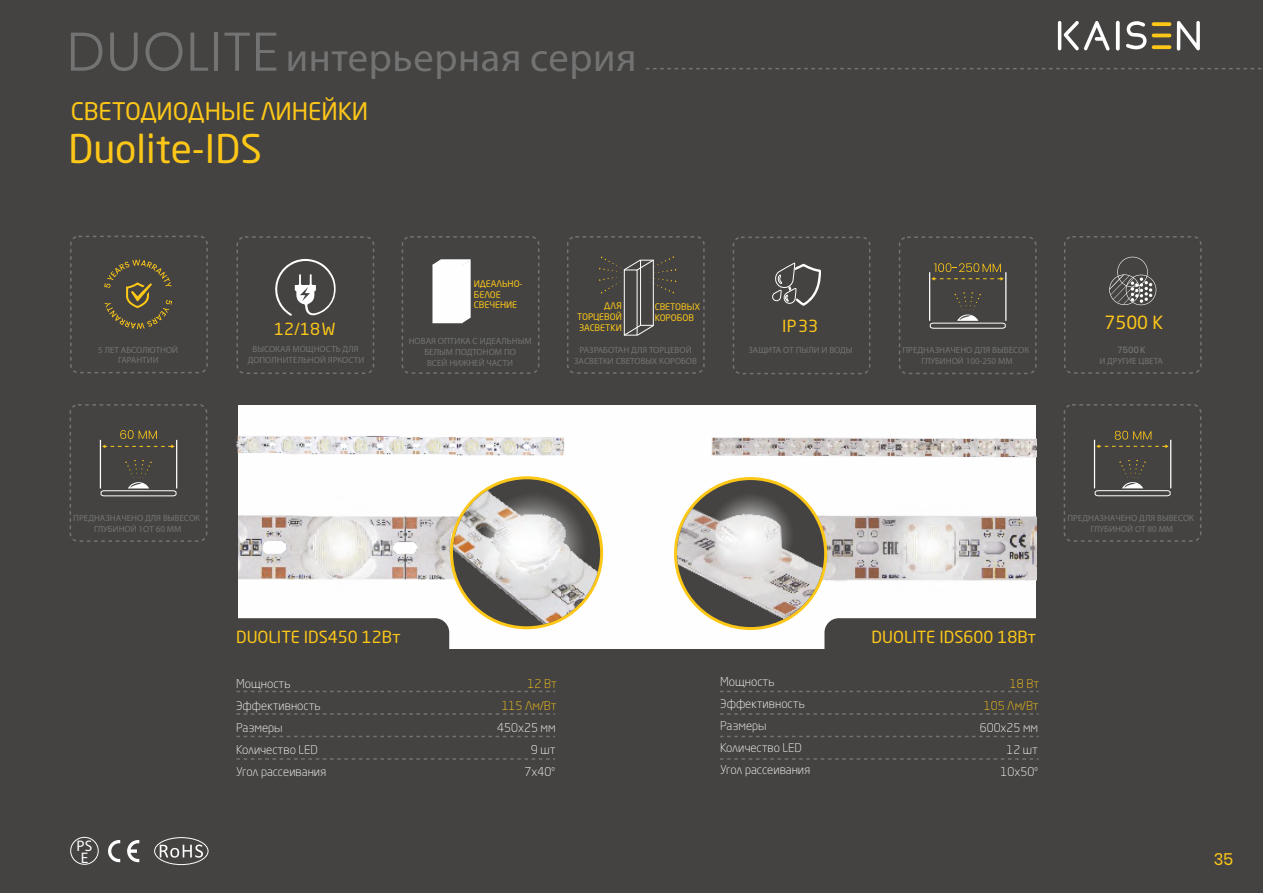
<style>
.page{position:relative;width:1263px;height:893px;background:#444342}
.page>*{position:absolute;margin:0;border:0;box-sizing:border-box;transform-origin:0 0}
.t1{font:40.5px "Myriad Pro";letter-spacing:.015em;color:#727372}
.t2{font:39px "Neo Sans Pro";color:#fdc718}
.t3{font:24px "Neo Sans Pro";color:#fdc718}
.t4{font:18px "Neo Sans Pro";color:#fdc718}
.t5{font:16.5px "Neo Sans Pro";color:#fdc718}
.t6{font:16.5px "Poppins";color:#fdc718}
.t7{font:15.3px/11.9px "Myriad Pro";color:#fefefe}
.t8{font:300 12px/22px "Neo Sans Pro";color:#fefefe;text-align:right}
.t9{font:300 12px/22px "Neo Sans Pro";color:#fdc718;text-align:right}
.t10{font:9px/10.8px "Myriad Pro";color:#727372;text-align:center}
.t11{font:9px/10.8px "Neo Sans Pro";color:#fdc718}
.t12{font:500 9px "Poppins";color:#727372}
.s1{font-family:"Poppins";font-weight:300;font-size:54px}
</style>
<div class="page">
<div style="left:238px;top:405px;width:798px;height:244px;background:#fefefe"></div>
<img style="left:238px;top:515px;width:215px;height:129px">
<div style="left:238px;top:618px;width:211px;height:31px;background:#444342"></div>
<svg style="left:236px;top:691px;width:319px;height:1px"></svg>
<svg style="left:236px;top:713px;width:319px;height:2px"></svg>
<svg style="left:236px;top:736px;width:319px;height:1px"></svg>
<svg style="left:236px;top:758px;width:319px;height:2px"></svg>
<hr style="left:1058px;top:21px;width:3px;height:29px;background:#fefefe;border-radius:2px">
<svg style="left:1116px;top:21px;width:4px;height:30px"></svg>
<svg style="left:1152px;top:22px;width:19px;height:4px"></svg>
<hr style="left:1152px;top:34px;width:19px;height:3px;background:#fdc718;border-radius:2px">
<svg style="left:1152px;top:45px;width:19px;height:4px"></svg>
<svg style="left:1063px;top:21px;width:47px;height:30px"></svg>
<svg style="left:1177px;top:21px;width:23px;height:30px"></svg>
<svg style="left:1126px;top:21px;width:20px;height:28px"></svg>
<svg style="left:646px;top:68px;width:616px;height:1px"></svg>
<div style="left:824px;top:619px;width:212px;height:30px;background:#444342"></div>
<svg style="left:720px;top:691px;width:319px;height:1px"></svg>
<svg style="left:720px;top:713px;width:319px;height:2px"></svg>
<svg style="left:720px;top:736px;width:319px;height:1px"></svg>
<svg style="left:720px;top:758px;width:319px;height:2px"></svg>
<svg style="left:108px;top:840px;width:12px;height:22px"></svg>
<svg style="left:127px;top:840px;width:12px;height:22px"></svg>
<svg style="left:160px;top:844px;width:43px;height:14px"></svg>
<div style="left:154px;top:837px;width:54px;height:28px;border:1px solid #fefefe;border-radius:50%"></div>
<div style="left:70px;top:837px;width:29px;height:28px;border:1px solid #fefefe;border-radius:50%"></div>
<img style="left:236px;top:435px;width:328px;height:21px">
<img style="left:711px;top:437px;width:325px;height:21px">
<img style="left:453px;top:487px;width:147px;height:138px">
<img style="left:811px;top:506px;width:225px;height:113px">
<svg style="left:675px;top:479px;width:151px;height:150px"></svg>
<img style="left:677px;top:480px;width:147px;height:147px;border-radius:74px">
<div style="left:70px;top:236px;width:138px;height:137px;border:2px dashed #727372;border-radius:8px"></div>
<svg style="left:104px;top:260px;width:68px;height:69px"></svg>
<div style="left:237px;top:236px;width:137px;height:138px;border:2px dashed #727372;border-radius:8px"></div>
<svg style="left:275px;top:259px;width:61px;height:57px"></svg>
<div style="left:402px;top:236px;width:137px;height:138px;border:2px dashed #727372;border-radius:8px"></div>
<svg style="left:432px;top:259px;width:39px;height:65px;background:#f3f3f3"></svg>
<div style="left:567px;top:236px;width:138px;height:138px;border:2px dashed #727372;border-radius:8px"></div>
<div style="left:624px;top:269px;width:13px;height:67px;border:1px solid #fefefe"></div>
<div style="left:640px;top:260px;width:14px;height:66px;border:1px solid #fefefe"></div>
<svg style="left:599px;top:256px;width:77px;height:38px"></svg>
<svg style="left:623px;top:324px;width:31px;height:12px"></svg>
<div style="left:733px;top:237px;width:137px;height:137px;border:2px dashed #727372;border-radius:8px"></div>
<svg style="left:772px;top:262px;width:49px;height:44px"></svg>
<div style="left:899px;top:236px;width:137px;height:138px;border:2px dashed #727372;border-radius:8px"></div>
<hr style="left:929px;top:272px;width:1px;height:49px;background:#fefefe">
<hr style="left:1005px;top:272px;width:1px;height:49px;background:#fefefe">
<svg style="left:931px;top:263px;width:73px;height:18px"></svg>
<svg style="left:929px;top:292px;width:77px;height:37px"></svg>
<div style="left:1064px;top:236px;width:138px;height:138px;border:2px dashed #727372;border-radius:8px"></div>
<svg style="left:1109px;top:257px;width:47px;height:48px"></svg>
<div style="left:1064px;top:404px;width:137px;height:138px;border:2px dashed #727372;border-radius:8px"></div>
<hr style="left:1094px;top:440px;width:1px;height:48px;background:#fefefe">
<hr style="left:1170px;top:440px;width:1px;height:48px;background:#fefefe">
<svg style="left:1096px;top:431px;width:73px;height:17px"></svg>
<svg style="left:1094px;top:460px;width:77px;height:36px"></svg>
<div style="left:70px;top:404px;width:137px;height:138px;border:2px dashed #727372;border-radius:8px"></div>
<hr style="left:100px;top:440px;width:1px;height:48px;background:#fefefe">
<hr style="left:176px;top:440px;width:1px;height:48px;background:#fefefe">
<svg style="left:102px;top:430px;width:73px;height:18px"></svg>
<svg style="left:100px;top:460px;width:77px;height:37px"></svg>
<h1 class="t1" style="left:67px;top:40px;width:571px"><span class="s1">DUOLITE</span> интерьерная серия</h1>
<h3 class="t3" style="left:71px;top:102px;width:299px">СВЕТОДИОДНЫЕ ЛИНЕЙКИ</h3>
<h2 class="t2" style="left:69px;top:133px;width:195px">Duolite-IDS</h2>
<h3 class="t5" style="left:274px;top:322px;width:63px">12/18 W</h3>
<p class="t11" style="left:474px;top:279px;width:50px">ИДЕАЛЬНО-<br>БЕЛОЕ<br>СВЕЧЕНИЕ</p>
<p class="t11" style="left:577px;top:302px;width:46px;text-align:justify;text-indent:27px">ДЛЯ ТОРЦЕВОЙ ЗАСВЕТКИ</p>
<p class="t11" style="left:655px;top:303px;width:47px">СВЕТОВЫХ<br>КОРОБОВ</p>
<p class="t10" style="left:98px;top:345px;width:81px">5 ЛЕТ АБСОЛЮТНОЙ<br>ГАРАНТИИ</p>
<p class="t10" style="left:409px;top:337px;width:124px">НОВАЯ ОПТИКА С ИДЕАЛЬНЫМ<br>БЕЛЫМ ПОДТОНОМ ПО<br>ВСЕЙ НИЖНЕЙ ЧАСТИ</p>
<p class="t10" style="left:248px;top:344px;width:118px">ВЫСОКАЯ МОЩНОСТЬ ДЛЯ<br>ДОПОЛНИТЕЛЬНОЙ ЯРКОСТИ</p>
<p class="t10" style="left:574px;top:345px;width:124px">РАЗРАБОТАН ДЛЯ ТОРЦЕВОЙ<br>ЗАСВЕТКИ СВЕТОВЫХ КОРОБОВ</p>
<h3 class="t5" style="left:782px;top:319px;width:37px">IP 33</h3>
<p class="t10" style="left:748px;top:346px;width:106px">ЗАЩИТА ОТ ПЫЛИ И ВОДЫ</p>
<h3 class="t4" style="left:1104px;top:316px;width:60px">7500 К</h3>
<p class="t10" style="left:1099px;top:356px;width:65px">И ДРУГИЕ ЦВЕТА</p>
<p class="t10" style="left:902px;top:346px;width:128px">ПРЕДНАЗНАЧЕНО ДЛЯ ВЫВЕСОК<br>ГЛУБИНОЙ 100-250 MM</p>
<p class="t12" style="left:1118px;top:343px;width:29px">7500 K</p>
<p class="t10" style="left:73px;top:513px;width:128px">ПРЕДНАЗНАЧЕНО ДЛЯ ВЫВЕСОК<br>ГЛУБИНОЙ 1ОТ 60 MM</p>
<h3 class="t7" style="left:77px;top:841px;width:17px">PS<br>E</h3>
<h3 class="t5" style="left:236px;top:630px;width:166px">DUOLITE IDS450 12Вт</h3>
<h3 class="t8" style="left:236px;top:673px;width:92px;text-align:left">Мощность<br>Эффективность<br>Размеры<br>Количество LED<br>Угол рассеивания</h3>
<h3 class="t9" style="left:502px;top:673px;width:57px">12 Вт<br>115 Лм/Вт</h3>
<h3 class="t8" style="left:497px;top:718px;width:60px">450x25 мм<br>9 шт<br>7x40º</h3>
<h3 class="t8" style="left:720px;top:672px;width:92px;text-align:left">Мощность<br>Эффективность<br>Размеры<br>Количество LED<br>Угол рассеивания</h3>
<p class="t10" style="left:1067px;top:513px;width:128px">ПРЕДНАЗНАЧЕНО ДЛЯ ВЫВЕСОК<br>ГЛУБИНОЙ ОТ 80 MM</p>
<h3 class="t5" style="left:872px;top:630px;width:166px">DUOLITE IDS600 18Вт</h3>
<h3 class="t9" style="left:984px;top:673px;width:57px">18 Вт<br>105 Лм/Вт</h3>
<h3 class="t8" style="left:980px;top:718px;width:60px">600x25 мм<br>12 шт<br>10x50º</h3>
<h3 class="t6" style="left:1214px;top:848px;width:21px">35</h3>
</div>
